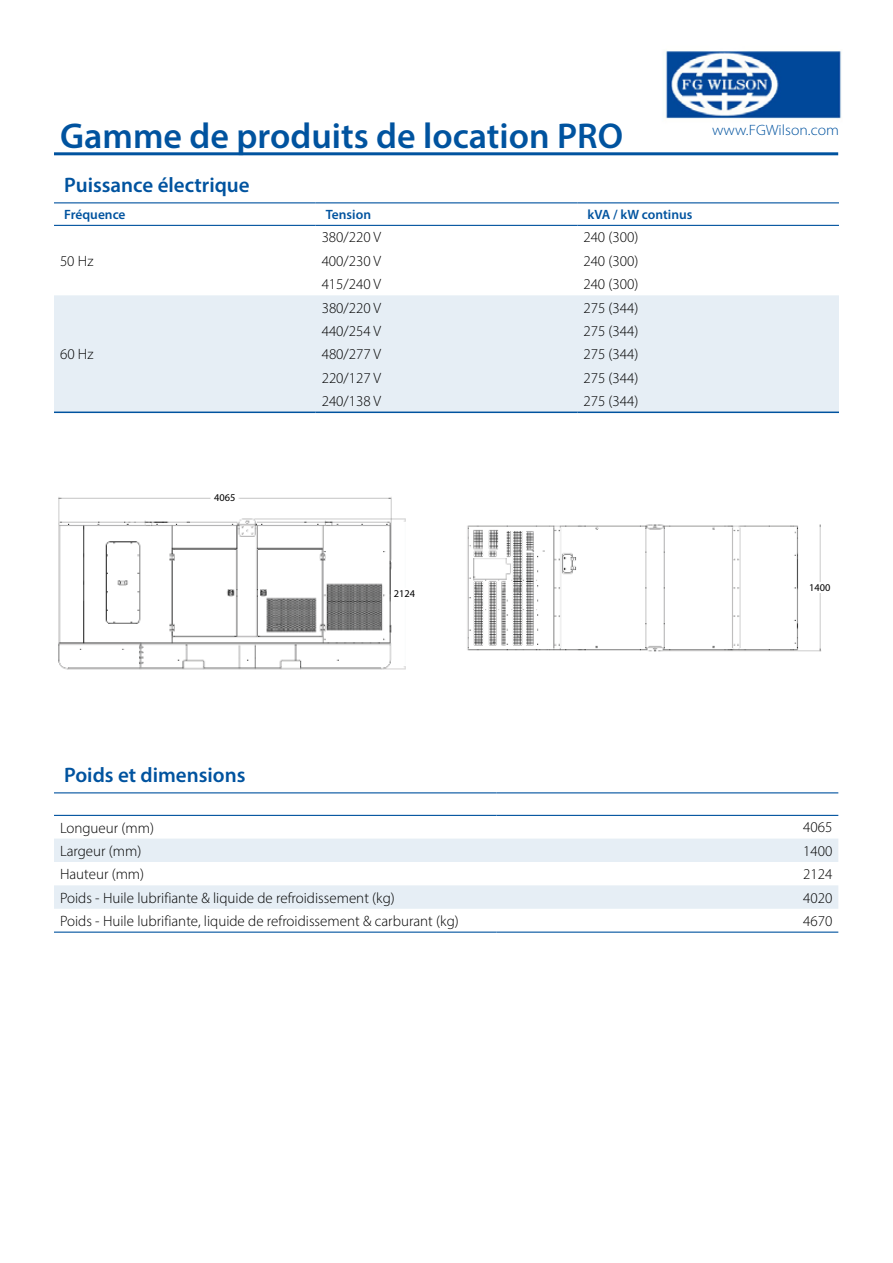
<style>
.page{position:relative;width:893px;height:1263px;background:#fff}
.page>*{position:absolute;margin:0;border:0;box-sizing:border-box;transform-origin:0 0}
.t1{font:600 36px "Myriad Pro";color:#00539f}
.t2{font:600 21px "Myriad Pro";color:#00539f}
.t3{font:300 15px "Myriad Pro";color:#000}
.t4{font:300 15px "Myriad Pro";color:#00539f;scale:1.05 1}
.t5{font:600 13.5px "Myriad Pro";color:#00539f}
.t6{font:10.35px "Myriad Pro";color:#000}
</style>
<div class="page">
<hr style="left:54px;top:152px;width:784px;height:3px;background:#00539f">
<img style="left:666px;top:51px;width:175px;height:68px">
<div style="left:54px;top:295px;width:785px;height:117px;background:#e6eef5"></div>
<hr style="left:54px;top:202px;width:262px;height:1px;background:#00539f">
<hr style="left:316px;top:202px;width:261px;height:1px;background:#00539f">
<hr style="left:577px;top:202px;width:262px;height:1px;background:#00539f">
<hr style="left:54px;top:225px;width:262px;height:1px;background:#00539f">
<hr style="left:316px;top:225px;width:261px;height:1px;background:#00539f">
<hr style="left:577px;top:225px;width:262px;height:1px;background:#00539f">
<hr style="left:54px;top:412px;width:262px;height:1px;background:#00539f">
<hr style="left:316px;top:412px;width:261px;height:1px;background:#00539f">
<hr style="left:577px;top:412px;width:262px;height:1px;background:#00539f">
<img style="left:58px;top:497px;width:348px;height:173px">
<div style="left:211px;top:493px;width:27px;height:10px;background:#fff"></div>
<img style="left:467px;top:524px;width:354px;height:128px">
<div style="left:391px;top:588px;width:27px;height:11px;background:#fff"></div>
<div style="left:807px;top:582px;width:26px;height:11px;background:#fff"></div>
<svg style="left:54px;top:838px;width:784px;height:71px;fill:#e6eef5"></svg>
<hr style="left:54px;top:931px;width:442px;height:2px;background:#00539f">
<hr style="left:496px;top:931px;width:342px;height:2px;background:#00539f">
<hr style="left:54px;top:792px;width:442px;height:1px;background:#00539f">
<hr style="left:496px;top:792px;width:342px;height:1px;background:#00539f">
<hr style="left:54px;top:815px;width:442px;height:1px;background:#00539f">
<hr style="left:496px;top:815px;width:342px;height:1px;background:#00539f">
<h1 class="t1" style="left:60px;top:113px;width:565px">Gamme de produits de location PRO</h1>
<p class="t4" style="left:712px;top:121px;width:122px">www.FGWilson.com</p>
<h2 class="t2" style="left:64px;top:171px;width:187px">Puissance électrique</h2>
<p class="t5" style="left:64px;top:206px;width:63px">Fréquence</p>
<p class="t5" style="left:326px;top:206px;width:47px">Tension</p>
<p class="t5" style="left:588px;top:206px;width:106px">kVA / kW continus</p>
<p class="t3" style="left:60px;top:252px;width:35px">50 Hz</p>
<p class="t3" style="left:322px;top:228px;width:61px">380/220 V</p>
<p class="t3" style="left:583px;top:228px;width:57px">240 (300)</p>
<p class="t3" style="left:322px;top:252px;width:61px">400/230 V</p>
<p class="t3" style="left:583px;top:252px;width:57px">240 (300)</p>
<p class="t3" style="left:322px;top:275px;width:61px">415/240 V</p>
<p class="t3" style="left:583px;top:275px;width:57px">240 (300)</p>
<p class="t3" style="left:60px;top:345px;width:35px">60 Hz</p>
<p class="t6" style="left:214px;top:491px;width:23px">4065</p>
<p class="t3" style="left:322px;top:299px;width:61px">380/220 V</p>
<p class="t3" style="left:583px;top:299px;width:57px">275 (344)</p>
<p class="t3" style="left:322px;top:322px;width:61px">440/254 V</p>
<p class="t3" style="left:583px;top:322px;width:57px">275 (344)</p>
<p class="t3" style="left:322px;top:345px;width:61px">480/277 V</p>
<p class="t3" style="left:583px;top:345px;width:57px">275 (344)</p>
<p class="t3" style="left:322px;top:369px;width:61px">220/127 V</p>
<p class="t3" style="left:583px;top:369px;width:57px">275 (344)</p>
<p class="t3" style="left:322px;top:392px;width:61px">240/138 V</p>
<p class="t3" style="left:583px;top:392px;width:57px">275 (344)</p>
<p class="t6" style="left:394px;top:587px;width:23px">2124</p>
<p class="t6" style="left:809px;top:581px;width:23px">1400</p>
<h2 class="t2" style="left:64px;top:761px;width:183px">Poids et dimensions</h2>
<p class="t3" style="left:60px;top:818px;width:96px">Longueur (mm)</p>
<p class="t3" style="left:803px;top:818px;width:31px">4065</p>
<p class="t3" style="left:60px;top:842px;width:83px">Largeur (mm)</p>
<p class="t3" style="left:803px;top:842px;width:31px">1400</p>
<p class="t3" style="left:60px;top:865px;width:86px">Hauteur (mm)</p>
<p class="t3" style="left:803px;top:865px;width:31px">2124</p>
<p class="t3" style="left:60px;top:889px;width:336px">Poids - Huile lubrifiante &amp; liquide de refroidissement (kg)</p>
<p class="t3" style="left:803px;top:888px;width:31px">4020</p>
<p class="t3" style="left:60px;top:912px;width:400px">Poids - Huile lubrifiante, liquide de refroidissement &amp; carburant (kg)</p>
<p class="t3" style="left:803px;top:912px;width:31px">4670</p>
</div>
